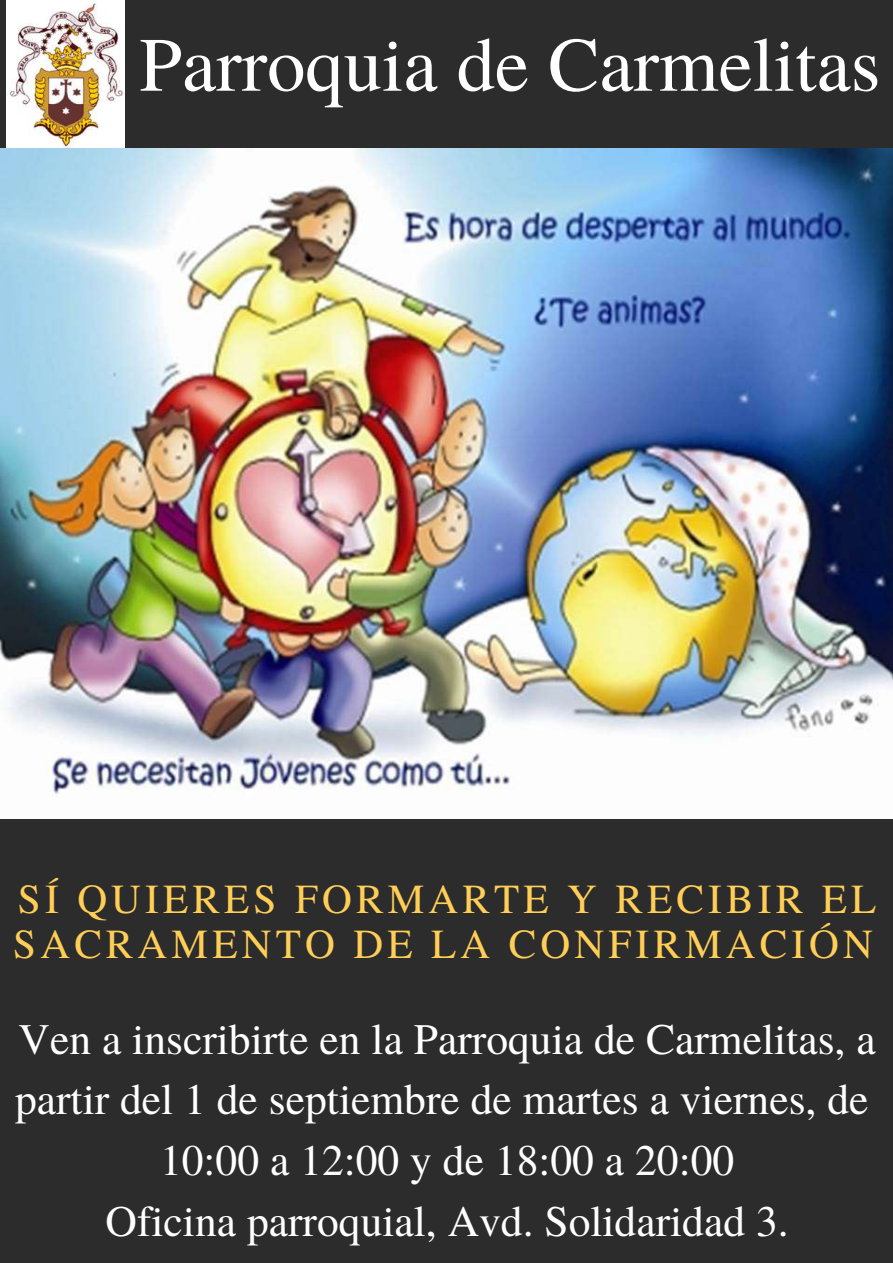
<style>
.page{position:relative;width:893px;height:1263px;background:#2c2c2c}
.page>*{position:absolute;margin:0;border:0;box-sizing:border-box;transform-origin:0 0}
.t1{font:76.65px "Te X Gyre Termes";color:#fff}
.t2{font:43.5px/60.8px "Te X Gyre Termes";color:#fff;text-align:center}
.t3{font:41.25px/45px "Te X Gyre Termes";letter-spacing:.1em;color:#ffce56}
</style>
<div class="page">
<img style="left:6px;top:0;width:119px;height:148px">
<img style="left:0;top:148px;width:893px;height:671px">
<h1 class="t1" style="left:139px;top:10px;width:742px">Parroquia de Carmelitas</h1>
<p class="t3" style="left:13px;top:875px;width:864px">SÍ QUIERES FORMARTE Y RECIBIR EL<br>SACRAMENTO DE LA CONFIRMACIÓN</p>
<p class="t2" style="left:15px;top:1006px;width:862px">Ven a inscribirte en la Parroquia de Carmelitas, a partir del 1 de septiembre de martes a viernes, de 10:00 a 12:00 y de 18:00 a 20:00<br>Oficina parroquial, Avd. Solidaridad 3.</p>
</div>
